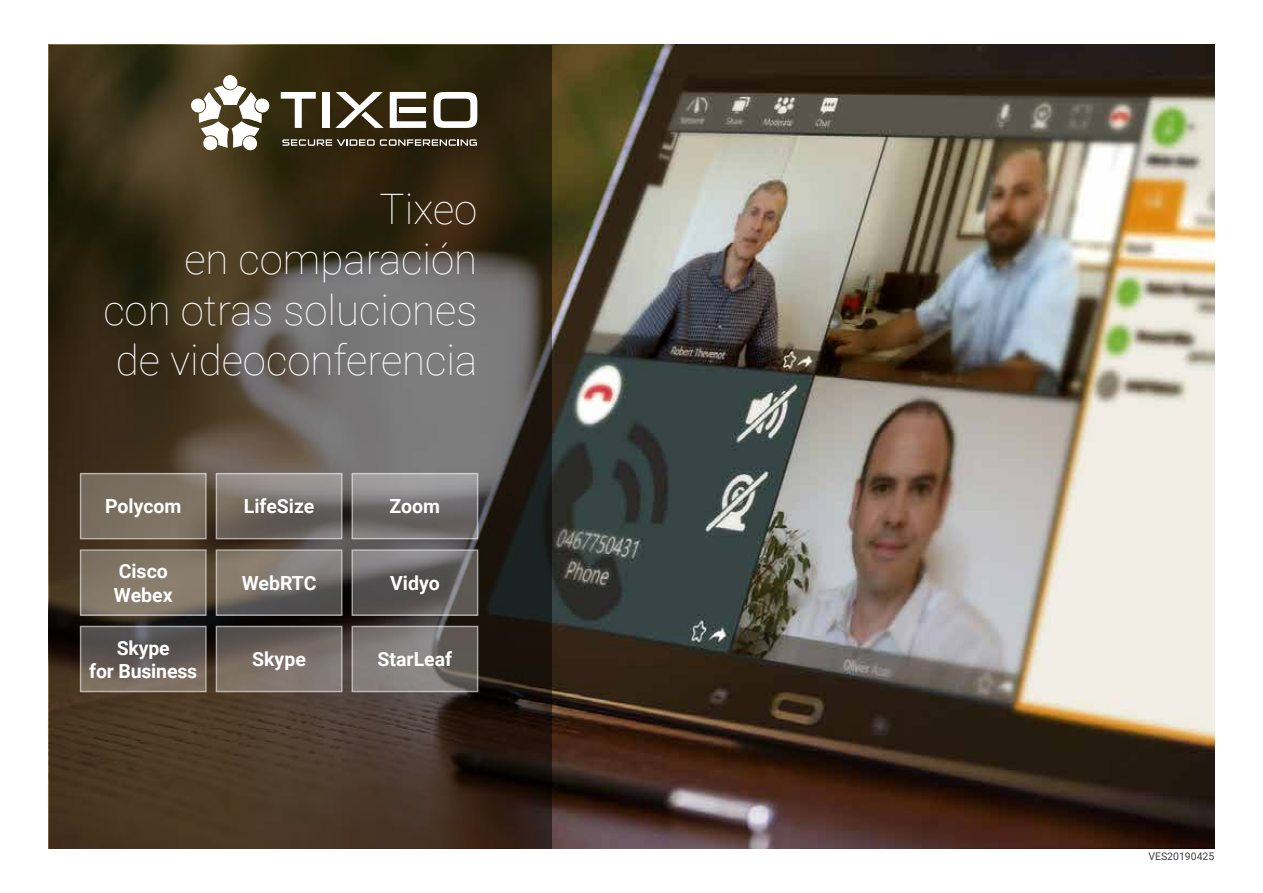
<style>
.page{position:relative;width:1263px;height:893px;background:#fff}
.page>*{position:absolute;margin:0;border:0;box-sizing:border-box;transform-origin:0 0}
.t1{font:100 42px/50.4px "Roboto";color:#fff;text-align:right}
.t2{font:700 19.5px/23.4px "Roboto";color:#fff}
.t3{font:10.5px "Roboto";color:#3e3e40}
</style>
<div class="page">
<img style="left:552px;top:45px;width:662px;height:803px">
<svg style="left:49px;top:45px;width:503px;height:803px;background:#463b2d"></svg>
<div style="left:81px;top:474px;width:125px;height:65px;background:#7a7061"></div>
<svg style="left:219px;top:476px;width:121px;height:60px;background:#77706c"></svg>
<svg style="left:354px;top:476px;width:121px;height:60px;background:#7c797a"></svg>
<div style="left:351px;top:473px;width:127px;height:66px;border:2px solid #fff"></div>
<div style="left:81px;top:550px;width:125px;height:65px;background:#857a6a"></div>
<svg style="left:219px;top:552px;width:121px;height:61px;background:#746e69"></svg>
<svg style="left:354px;top:552px;width:121px;height:61px;background:#646160"></svg>
<svg style="left:83px;top:629px;width:121px;height:60px;background:#645c57"></svg>
<svg style="left:219px;top:629px;width:121px;height:60px;background:#746a63"></svg>
<svg style="left:354px;top:629px;width:121px;height:60px;background:#7a7573"></svg>
<div style="left:223px;top:75px;width:14px;height:14px;background:#fff;border-radius:50%"></div>
<svg style="left:190px;top:86px;width:80px;height:65px"></svg>
<svg style="left:281px;top:92px;width:35px;height:36px"></svg>
<div style="left:322px;top:92px;width:7px;height:36px;background:#fff"></div>
<svg style="left:434px;top:92px;width:43px;height:36px"></svg>
<svg style="left:282px;top:139px;width:195px;height:7px"></svg>
<svg style="left:390px;top:92px;width:36px;height:36px"></svg>
<svg style="left:335px;top:92px;width:49px;height:36px"></svg>
<h1 class="t1" style="left:103px;top:182px;width:375px">Tixeo<br>en comparación<br>con otras soluciones de videoconferencia</h1>
<p class="t2" style="left:105px;top:494px;width:78px">Polycom</p>
<p class="t2" style="left:244px;top:494px;width:72px">LifeSize</p>
<p class="t2" style="left:390px;top:494px;width:52px">Zoom</p>
<p class="t2" style="left:114px;top:559px;width:60px">Cisco<br>Webex</p>
<p class="t2" style="left:242px;top:570px;width:76px">WebRTC</p>
<p class="t2" style="left:390px;top:570px;width:51px">Vidyo</p>
<p class="t2" style="left:89px;top:635px;width:109px;text-align:center">Skype<br>for Business</p>
<p class="t2" style="left:252px;top:647px;width:55px">Skype</p>
<p class="t2" style="left:378px;top:647px;width:76px">StarLeaf</p>
<p class="t3" style="left:1148px;top:849px;width:68px">VES20190425</p>
</div>
